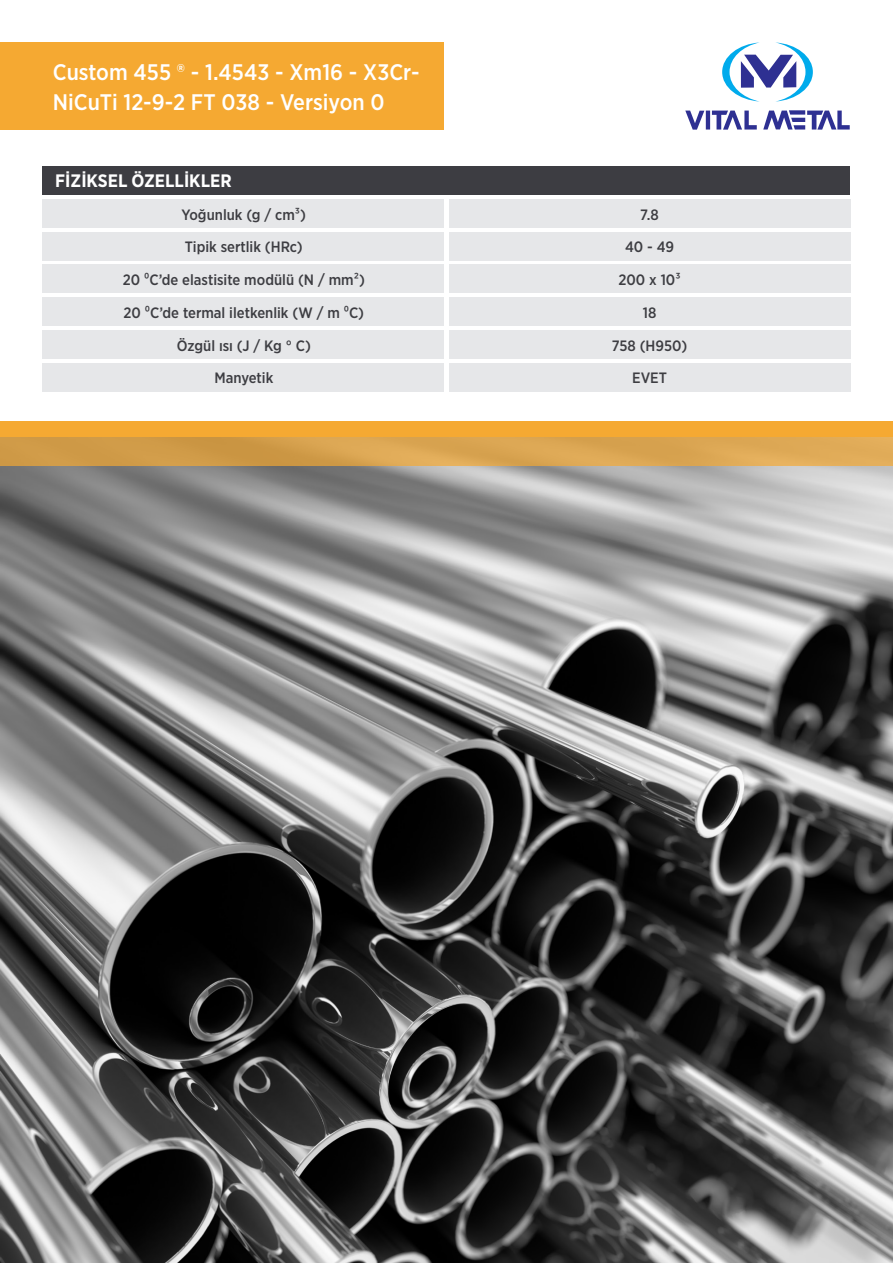
<style>
.page{position:relative;width:893px;height:1263px;background:#fff}
.page>*{position:absolute;margin:0;border:0;box-sizing:border-box;transform-origin:0 0}
.t1{font:500 22.5px/30px "Gotham Narrow";color:#fff}
.t2{font:700 18px "Gotham Narrow";color:#fff}
.t3{font:500 15px "Gotham Narrow";color:#3d3d42}
</style>
<div class="page">
<img style="left:0;top:466px;width:893px;height:797px">
<div style="left:0;top:43px;width:443px;height:87px;background:#f5a932"></div>
<svg style="left:685px;top:110px;width:165px;height:20px"></svg>
<svg style="left:722px;top:43px;width:91px;height:58px"></svg>
<div style="left:43px;top:166px;width:807px;height:29px;background:#3d3d42"></div>
<div style="left:43px;top:199px;width:401px;height:28px;background:#e6e7e9"></div>
<div style="left:43px;top:265px;width:401px;height:28px;background:#e6e7e9"></div>
<div style="left:43px;top:330px;width:401px;height:28px;background:#e6e7e9"></div>
<div style="left:43px;top:232px;width:401px;height:28px;background:#e6e7e9"></div>
<div style="left:43px;top:297px;width:401px;height:29px;background:#e6e7e9"></div>
<div style="left:43px;top:363px;width:401px;height:28px;background:#e6e7e9"></div>
<div style="left:449px;top:199px;width:401px;height:28px;background:#e6e7e9"></div>
<div style="left:449px;top:265px;width:401px;height:28px;background:#e6e7e9"></div>
<div style="left:449px;top:330px;width:401px;height:28px;background:#e6e7e9"></div>
<div style="left:449px;top:232px;width:401px;height:28px;background:#e6e7e9"></div>
<div style="left:449px;top:297px;width:401px;height:29px;background:#e6e7e9"></div>
<div style="left:449px;top:363px;width:401px;height:28px;background:#e6e7e9"></div>
<div style="left:0;top:421px;width:893px;height:16px;background:#f5a932"></div>
<div style="left:0;top:437px;width:893px;height:29px;background:linear-gradient(to right,#cd9845,#e2ad5a)"></div>
<p class="t1" style="left:53px;top:57px;width:368px">Custom 455 ® - 1.4543 - Xm16 - X3Cr-<br>NiCuTi 12-9-2 FT 038 - Versiyon 0</p>
<p class="t2" style="left:55px;top:169px;width:178px">FİZİKSEL ÖZELLİKLER</p>
<p class="t3" style="left:182px;top:205px;width:126px">Yoğunluk (g / cm³)</p>
<p class="t3" style="left:640px;top:205px;width:20px">7.8</p>
<p class="t3" style="left:185px;top:238px;width:119px">Tipik sertlik (HRc)</p>
<p class="t3" style="left:625px;top:238px;width:51px">40 - 49</p>
<p class="t3" style="left:123px;top:270px;width:243px">20 ⁰C’de elastisite modülü (N / mm²)</p>
<p class="t3" style="left:618px;top:270px;width:64px">200 x 10³</p>
<p class="t3" style="left:124px;top:303px;width:242px">20 ⁰C’de termal iletkenlik (W / m ⁰C)</p>
<p class="t3" style="left:643px;top:303px;width:15px">18</p>
<p class="t3" style="left:177px;top:336px;width:136px">Özgül ısı (J / Kg ° C)</p>
<p class="t3" style="left:612px;top:336px;width:77px">758 (H950)</p>
<p class="t3" style="left:214px;top:369px;width:60px">Manyetik</p>
<p class="t3" style="left:632px;top:369px;width:36px">EVET</p>
</div>
